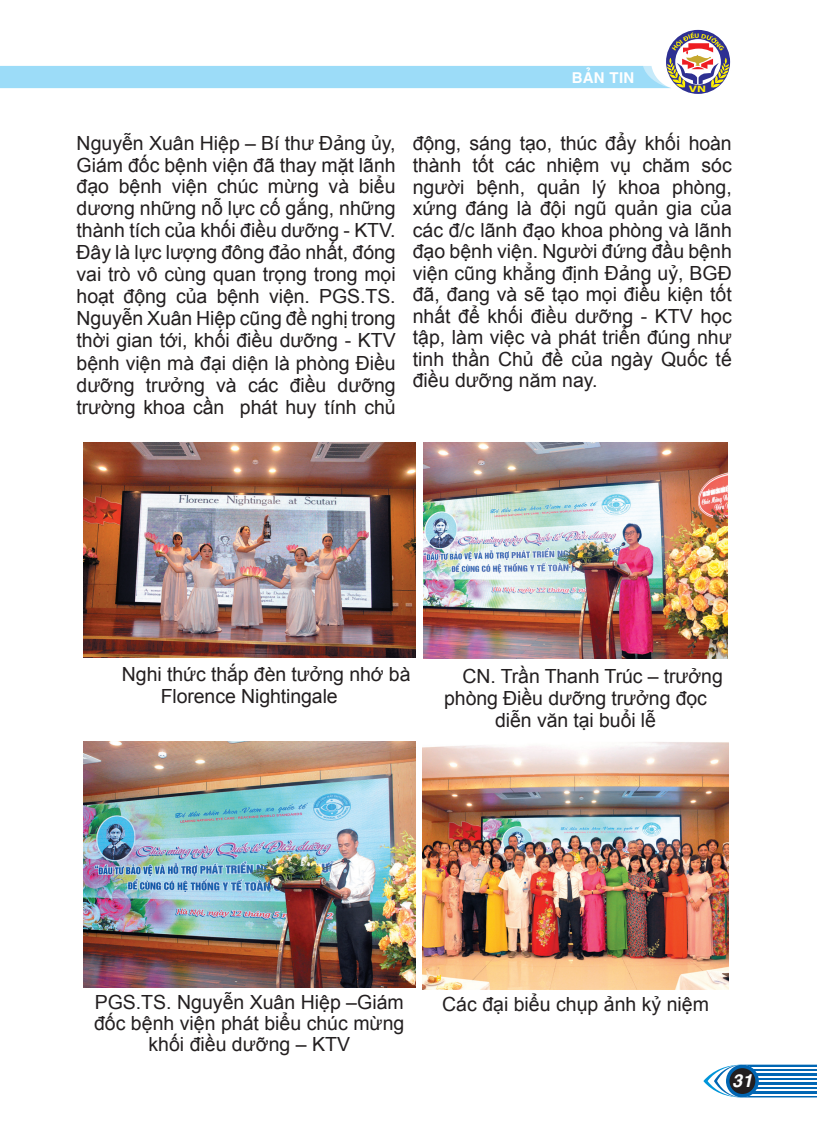
<style>
.page{position:relative;width:817px;height:1144px;background:#fff}
.page>*{position:absolute;margin:0;border:0;box-sizing:border-box;transform-origin:0 0}
.t1{font:19.5px/21.5px "Arial";letter-spacing:-.005em;color:#231f20;text-align:justify}
.t2{font:italic 700 18px "UTM Helve";color:#fff}
.t3{font:700 15px "UTM Helve";color:#fff}
.t4{font:700 9.45px "Myriad Pro";color:#fff101;scale:1.37 1}
</style>
<div class="page">
<svg style="left:703px;top:1064px;width:113px;height:33px"></svg>
<div style="left:729px;top:1068px;width:26px;height:26px;background:#231f20;border-radius:50%"></div>
<img style="left:83px;top:442px;width:332px;height:215px">
<img style="left:423px;top:442px;width:304px;height:216px">
<img style="left:83px;top:741px;width:332px;height:246px">
<img style="left:422px;top:742px;width:306px;height:247px">
<svg style="left:0;top:29px;width:730px;height:65px"></svg>
<p class="t3" style="left:571px;top:65px;width:65px">BẢN TIN</p>
<p class="t4" style="left:688px;top:83px;width:14px">VN</p>
<p class="t1" style="left:77px;top:133px;width:320px;line-height:21.9px">Nguyễn Xuân Hiệp – Bí thư Đảng ủy, Giám đốc bệnh viện đã thay mặt lãnh đạo bệnh viện chúc mừng và biểu dương những nỗ lực cố gắng, những thành tích của khối điều dưỡng - KTV.<br>Đây là lực lượng đông đảo nhất, đóng vai trò vô cùng quan trọng trong mọi hoạt động của bệnh viện. PGS.TS.<br>Nguyễn Xuân Hiệp cũng đề nghị trong thời gian tới, khối điều dưỡng - KTV bệnh viện mà đại diện là phòng Điều dưỡng trưởng và các điều dưỡng trường khoa cần phát huy tính chủ</p>
<p class="t1" style="left:412px;top:133px;width:320px">động, sáng tạo, thúc đẩy khối hoàn thành tốt các nhiệm vụ chăm sóc người bệnh, quản lý khoa phòng, xứng đáng là đội ngũ quản gia của các đ/c lãnh đạo khoa phòng và lãnh đạo bệnh viện. Người đứng đầu bệnh viện cũng khẳng định Đảng uỷ, BGĐ đã, đang và sẽ tạo mọi điều kiện tốt nhất để khối điều dưỡng - KTV học tập, làm việc và phát triển đúng như tinh thần Chủ đề của ngày Quốc tế điều dưỡng năm nay.</p>
<p class="t1" style="left:161px;top:663px;width:251px;line-height:22.2px;text-indent:-39px">Nghi thức thắp đèn tưởng nhớ bà<br>Florence Nightingale</p>
<p class="t1" style="left:462px;top:665px;width:262px">CN. Trần Thanh Trúc – trưởng</p>
<p class="t1" style="left:444px;top:687px;width:264px">phòng Điều dưỡng trưởng đọc</p>
<p class="t1" style="left:495px;top:709px;width:162px">diễn văn tại buổi lễ</p>
<p class="t1" style="left:94px;top:991px;width:312px;text-align:center">PGS.TS. Nguyễn Xuân Hiệp –Giám đốc bệnh viện phát biểu chúc mừng khối điều dưỡng – KTV</p>
<p class="t1" style="left:442px;top:993px;width:268px">Các đại biểu chụp ảnh kỷ niệm</p>
<p class="t2" style="left:732px;top:1065px;width:22px">31</p>
</div>
